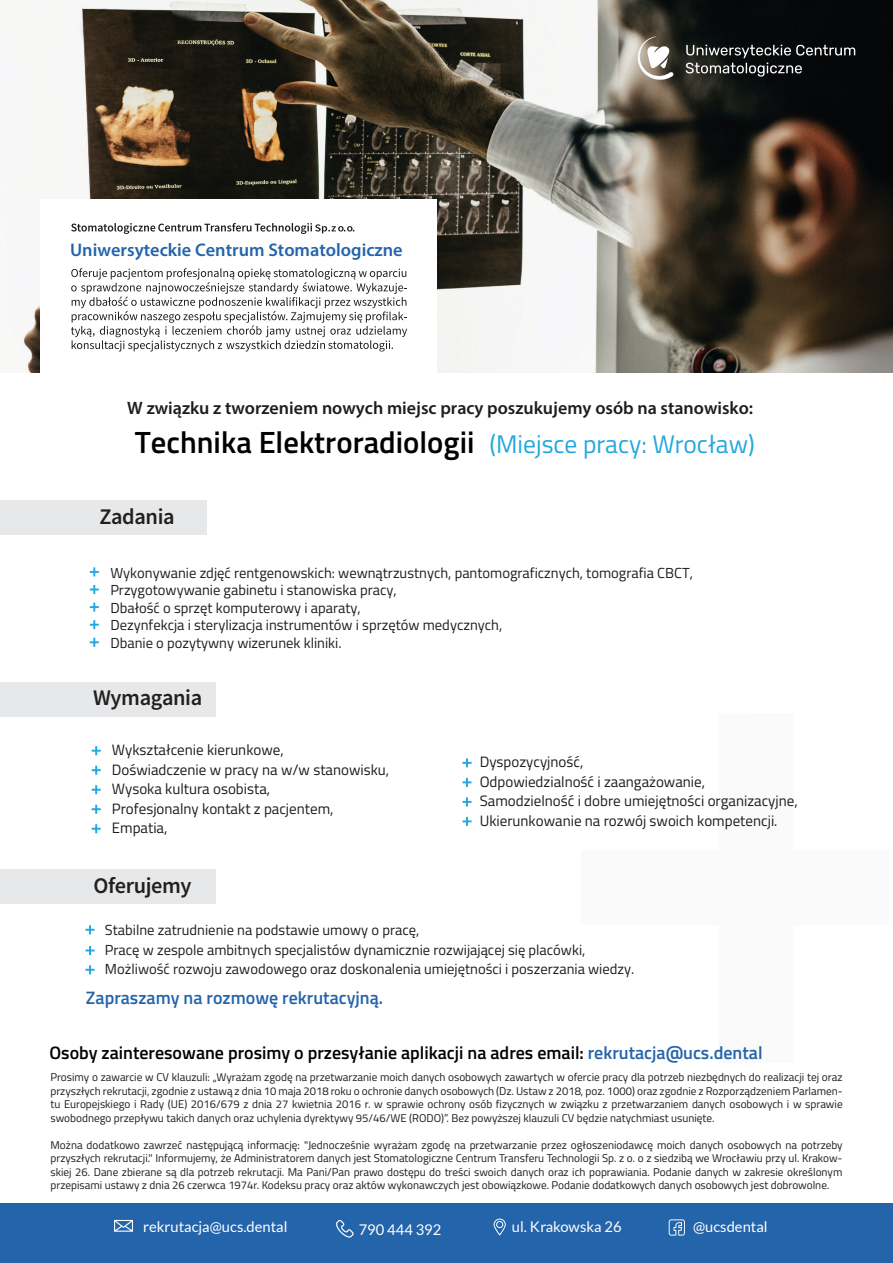
<style>
.page{position:relative;width:893px;height:1263px;background:#fff}
.page>*{position:absolute;margin:0;border:0;box-sizing:border-box;transform-origin:0 0}
.t1{font:600 30.75px "Titillium Web";color:#010101}
.t2{font:600 22.35px "Source Sans Pro";letter-spacing:-.02em;color:#231f20}
.t3{font:600 18.3px "Myriad Pro";color:#2464ab}
.t4{font:600 18px "Titillium Web";color:#000}
.t5{font:600 18px "Myriad Pro";color:#1d1d1b}
.t6{font:600 18px "Titillium Web";color:#2464ab}
.t7{font:15px/19.5px "Titillium Web";color:#1d1d1b}
.t8{font:14.7px "Lato";color:#fff}
.t9{font:14.55px/17.4px "Titillium Web";color:#1d1d1b}
.t10{font:11.25px/13.5px "Titillium Web";color:#1d1d1b;text-align:justify}
.s1{font-weight:400;font-size:25.5px;color:#22a8de}
.s2{color:#2464ab}
</style>
<div class="page">
<img style="left:0;top:0;width:893px;height:373px">
<div style="left:40px;top:200px;width:396px;height:187px;background:#fff"></div>
<div style="left:0;top:1203px;width:893px;height:60px;background:#2464ab"></div>
<svg style="left:71px;top:223px;width:283px;height:11px"></svg>
<svg style="left:114px;top:1220px;width:19px;height:12px"></svg>
<svg style="left:494px;top:1218px;width:12px;height:18px"></svg>
<svg style="left:669px;top:1219px;width:16px;height:16px"></svg>
<svg style="left:71px;top:268px;width:336px;height:84px"></svg>
<div style="left:0;top:501px;width:206px;height:34px;background:#e7e8e9"></div>
<div style="left:0;top:682px;width:215px;height:34px;background:#e7e8e9"></div>
<div style="left:0;top:869px;width:216px;height:35px;background:#e7e8e9"></div>
<svg style="left:92px;top:746px;width:9px;height:9px"></svg>
<svg style="left:92px;top:805px;width:9px;height:9px"></svg>
<svg style="left:92px;top:824px;width:9px;height:9px"></svg>
<svg style="left:90px;top:567px;width:9px;height:9px"></svg>
<svg style="left:90px;top:603px;width:9px;height:9px"></svg>
<svg style="left:90px;top:638px;width:9px;height:9px"></svg>
<svg style="left:86px;top:925px;width:9px;height:9px"></svg>
<svg style="left:86px;top:946px;width:9px;height:9px"></svg>
<svg style="left:86px;top:965px;width:9px;height:9px"></svg>
<svg style="left:92px;top:766px;width:9px;height:9px"></svg>
<svg style="left:92px;top:785px;width:9px;height:9px"></svg>
<svg style="left:90px;top:585px;width:9px;height:9px"></svg>
<svg style="left:90px;top:620px;width:9px;height:9px"></svg>
<svg style="left:462px;top:758px;width:10px;height:9px"></svg>
<svg style="left:462px;top:817px;width:10px;height:9px"></svg>
<svg style="left:462px;top:778px;width:10px;height:9px"></svg>
<svg style="left:462px;top:797px;width:10px;height:9px"></svg>
<svg style="left:336px;top:1219px;width:18px;height:19px"></svg>
<svg style="left:686px;top:45px;width:169px;height:32px;background:#353737"></svg>
<svg style="left:638px;top:36px;width:36px;height:44px"></svg>
<h3 class="t3" style="left:70px;top:238px;width:334px">Uniwersyteckie Centrum Stomatologiczne</h3>
<h3 class="t5" style="left:127px;top:396px;width:627px">W związku z tworzeniem nowych miejsc pracy poszukujemy osób na stanowisko:</h3>
<h1 class="t1" style="left:135px;top:419px;width:621px">Technika Elektroradiologii <span class="s1">(Miejsce pracy: Wrocław)</span></h1>
<h2 class="t2" style="left:99px;top:502px;width:77px">Zadania</h2>
<p class="t9" style="left:110px;top:563px;width:584px">Wykonywanie zdjęć rentgenowskich: wewnątrzustnych, pantomograficznych, tomografia CBCT, Przygotowywanie gabinetu i stanowiska pracy,<br>Dbałość o sprzęt komputerowy i aparaty,<br>Dezynfekcja i sterylizacja instrumentów i sprzętów medycznych,<br>Dbanie o pozytywny wizerunek kliniki.</p>
<h2 class="t2" style="left:93px;top:683px;width:111px">Wymagania</h2>
<h3 class="t7" style="left:112px;top:740px;width:279px">Wykształcenie kierunkowe,<br>Doświadczenie w pracy na w/w stanowisku,<br>Wysoka kultura osobista,<br>Profesjonalny kontakt z pacjentem,<br>Empatia,</h3>
<h2 class="t2" style="left:93px;top:870px;width:100px">Oferujemy</h2>
<h3 class="t7" style="left:480px;top:752px;width:320px">Dyspozycyjność,<br>Odpowiedzialność i zaangażowanie, Samodzielność i dobre umiejętności organizacyjne, Ukierunkowanie na rozwój swoich kompetencji.</h3>
<p class="t9" style="left:105px;top:920px;width:531px;line-height:19.5px">Stabilne zatrudnienie na podstawie umowy o pracę,<br>Pracę w zespole ambitnych specjalistów dynamicznie rozwijającej się placówki,<br>Możliwość rozwoju zawodowego oraz doskonalenia umiejętności i poszerzania wiedzy.</p>
<h3 class="t6" style="left:86px;top:984px;width:299px">Zapraszamy na rozmowę rekrutacyjną.</h3>
<h3 class="t4" style="left:49px;top:1039px;width:715px">Osoby zainteresowane prosimy o przesyłanie aplikacji na adres email: <span class="s2">rekrutacja@ucs.dental</span></h3>
<p class="t10" style="left:50px;top:1070px;width:794px">Prosimy o zawarcie w CV klauzuli: „Wyrażam zgodę na przetwarzanie moich danych osobowych zawartych w ofercie pracy dla potrzeb niezbędnych do realizacji tej oraz przyszłych rekrutacji, zgodnie z ustawą z dnia 10 maja 2018 roku o ochronie danych osobowych (Dz. Ustaw z 2018, poz. 1000) oraz zgodnie z Rozporządzeniem Parlamen&shy;tu Europejskiego i Rady (UE) 2016/679 z dnia 27 kwietnia 2016 r. w sprawie ochrony osób fizycznych w związku z przetwarzaniem danych osobowych i w sprawie swobodnego przepływu takich danych oraz uchylenia dyrektywy 95/46/WE (RODO)”. Bez powyższej klauzuli CV będzie natychmiast usunięte.</p>
<p class="t10" style="left:50px;top:1138px;width:794px">Można dodatkowo zawrzeć następującą informację: "Jednocześnie wyrażam zgodę na przetwarzanie przez ogłoszeniodawcę moich danych osobowych na potrzeby przyszłych rekrutacji." Informujemy, że Administratorem danych jest Stomatologiczne Centrum Transferu Technologii Sp. z o. o z siedzibą we Wrocławiu przy ul. Krakow&shy;skiej 26. Dane zbierane są dla potrzeb rekrutacji. Ma Pani/Pan prawo dostępu do treści swoich danych oraz ich poprawiania. Podanie danych w zakresie określonym przepisami ustawy z dnia 26 czerwca 1974r. Kodeksu pracy oraz aktów wykonawczych jest obowiązkowe. Podanie dodatkowych danych osobowych jest dobrowolne.</p>
<h3 class="t8" style="left:143px;top:1218px;width:146px">rekrutacja@ucs.dental</h3>
<h3 class="t8" style="left:359px;top:1221px;width:84px">790 444 392</h3>
<h3 class="t8" style="left:512px;top:1218px;width:111px">ul. Krakowska 26</h3>
<h3 class="t8" style="left:693px;top:1218px;width:76px">@ucsdental</h3>
</div>
